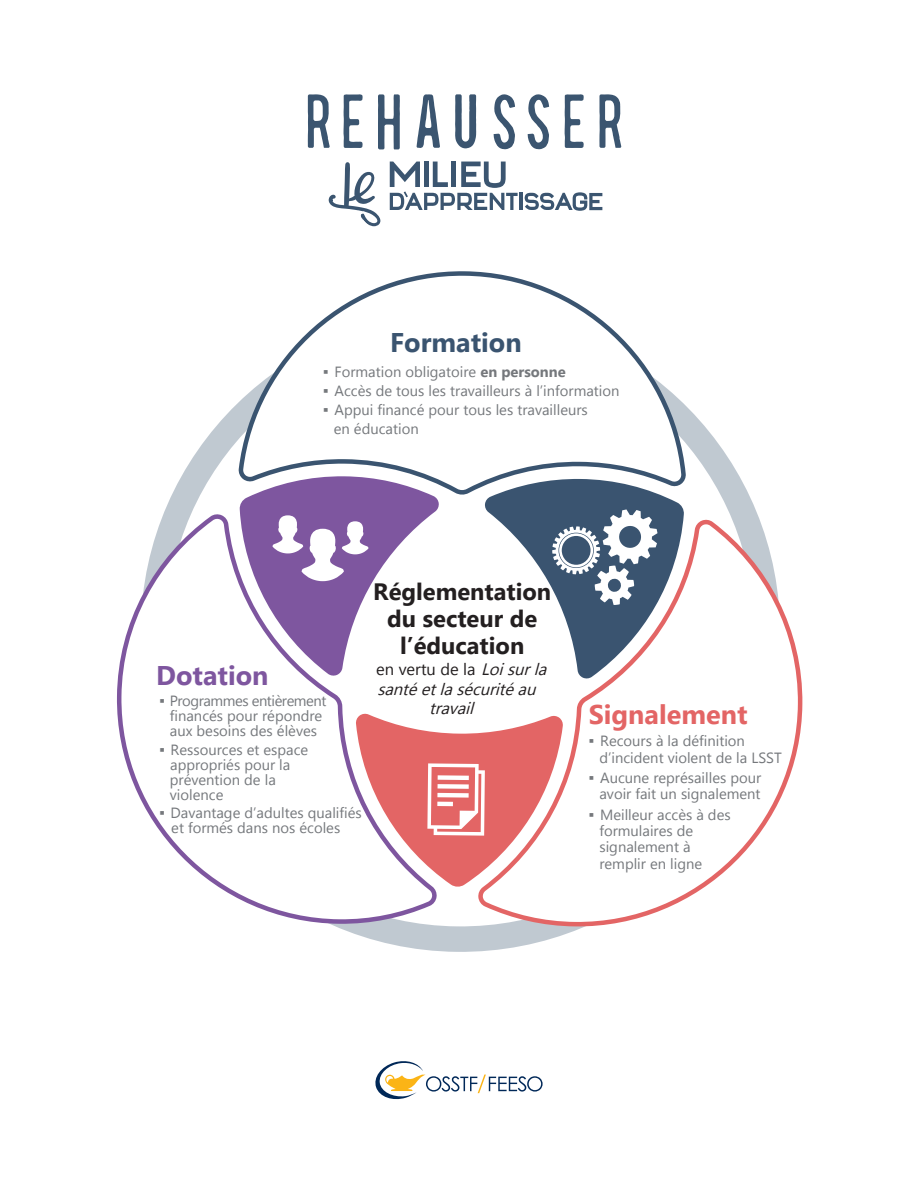
<style>
.page{position:relative;width:918px;height:1188px;background:#fff}
.page>*{position:absolute;margin:0;border:0;box-sizing:border-box;transform-origin:0 0}
.t1{font:700 27px "Myanmar Text";color:#e36565}
.t2{font:700 27px "Myanmar Text";color:#3a5470}
.t3{font:700 27px "Myanmar Text";color:#7e569f}
.t4{font:700 23.7px/27px "Myanmar Text";color:#231f20;text-align:center}
.t5{font:italic 16.5px "Myanmar Text";color:#231f20}
.t6{font:16.5px "Myanmar Text";color:#231f20}
.t7{font:14.85px/15px "Myanmar Text";color:#75787c}
.s1{font-weight:700}
.s2{font-style:italic}
</style>
<div class="page">
<svg style="left:165px;top:405px;width:593px;height:547px"></svg>
<svg style="left:236px;top:271px;width:453px;height:228px"></svg>
<svg style="left:118px;top:510px;width:322px;height:416px"></svg>
<svg style="left:475px;top:516px;width:328px;height:413px"></svg>
<svg style="left:356px;top:713px;width:207px;height:174px"></svg>
<svg style="left:375px;top:1061px;width:168px;height:38px"></svg>
<svg style="left:485px;top:479px;width:199px;height:200px"></svg>
<svg style="left:239px;top:476px;width:200px;height:200px"></svg>
<svg style="left:417px;top:94px;width:23px;height:54px"></svg>
<svg style="left:343px;top:94px;width:20px;height:54px"></svg>
<svg style="left:565px;top:94px;width:19px;height:54px"></svg>
<svg style="left:378px;top:94px;width:22px;height:56px"></svg>
<svg style="left:308px;top:94px;width:22px;height:54px"></svg>
<svg style="left:599px;top:94px;width:22px;height:54px"></svg>
<svg style="left:494px;top:94px;width:21px;height:55px"></svg>
<svg style="left:528px;top:94px;width:21px;height:55px"></svg>
<svg style="left:455px;top:94px;width:21px;height:54px"></svg>
<svg style="left:525px;top:192px;width:77px;height:19px"></svg>
<hr style="left:519px;top:193px;width:3px;height:17px;background:#3b5570">
<svg style="left:329px;top:162px;width:189px;height:64px"></svg>
<h1 class="t2" style="left:390px;top:327px;width:133px">Formation</h1>
<p class="t7" style="left:322px;top:364px;width:246px">◾ Formation obligatoire <span class="s1">en personne</span></p>
<p class="t7" style="left:322px;top:384px;width:299px">◾ Accès de tous les travailleurs à l’information</p>
<p class="t7" style="left:322px;top:403px;width:268px">◾ Appui financé pour tous les travailleurs</p>
<p class="t7" style="left:334px;top:422px;width:86px">en éducation</p>
<h1 class="t3" style="left:156px;top:660px;width:114px">Dotation</h1>
<p class="t7" style="left:158px;top:693px;width:170px;text-align:center">◾ Programmes entièrement financés pour répondre aux besoins des élèves</p>
<p class="t7" style="left:170px;top:742px;width:140px;text-indent:-12px">◾ Ressources et espace appropriés pour la prévention de la violence</p>
<p class="t7" style="left:158px;top:805px;width:205px;text-align:center">◾ Davantage d’adultes qualifiés et formés dans nos écoles</p>
<h2 class="t4" style="left:373px;top:578px;width:180px">Réglementation du secteur de l’éducation</h2>
<p class="t6" style="left:376px;top:659px;width:179px">en vertu de la <span class="s2">Loisurla</span></p>
<p class="t5" style="left:377px;top:679px;width:167px">santéetlasécuritéau</p>
<p class="t5" style="left:429px;top:699px;width:53px">travail</p>
<h1 class="t1" style="left:589px;top:699px;width:160px">Signalement</h1>
<p class="t7" style="left:599px;top:733px;width:184px;line-height:16.2px;text-indent:-12px">◾ Recours à la définition d’incident violent de la LSST</p>
<p class="t7" style="left:587px;top:770px;width:175px;line-height:16.2px;text-align:right">◾ Aucune représailles pour avoir fait un signalement</p>
<p class="t7" style="left:599px;top:807px;width:133px;line-height:16.2px;text-indent:-12px">◾ Meilleur accès à des formulaires de signalement à remplir en ligne</p>
</div>
